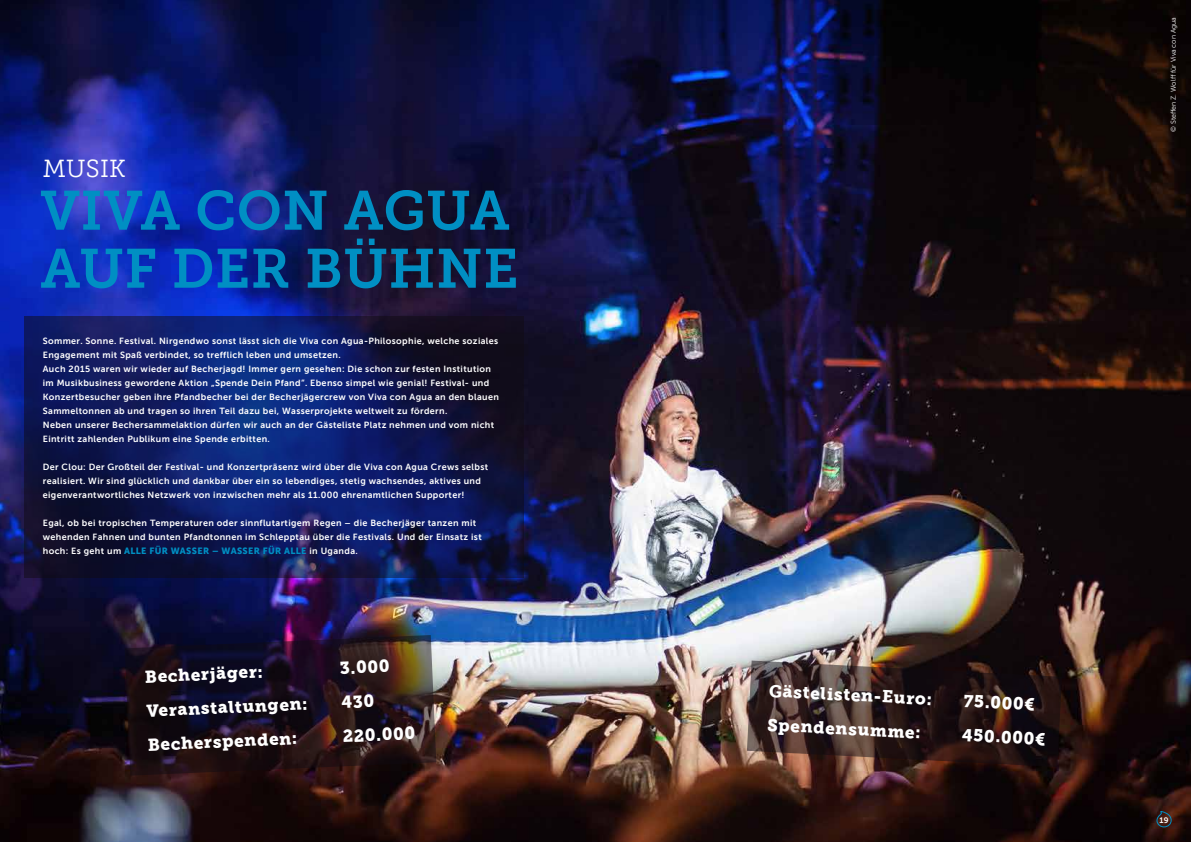
<style>
.page{position:relative;width:1191px;height:842px;background:#fff}
.page>*{position:absolute;margin:0;border:0;box-sizing:border-box;transform-origin:0 0}
.t1{font:55px/58px "Museo Slab 700";letter-spacing:.01em;color:#008fc3}
.t2{font:24.6px "Museo Slab 300";letter-spacing:.01em;color:#fff}
.t3{font:17px "Museo Slab 900";color:#fff}
.t4{font:9px/14px "Museo Sans 700";letter-spacing:.04em;color:#fff}
.t5{font:9px "Museo Sans 900";letter-spacing:.04em;color:#008fc3}
.t6{font:8px "Museo Sans 700";color:#fff}
.t7{font:7px "Museo Sans 300";color:#fff}
.s1{font-family:"Museo Sans 700";color:#fff}
</style>
<div class="page">
<img style="left:0;top:0;width:1191px;height:842px">
<svg style="left:1156px;top:810px;width:16px;height:18px"></svg>
<svg style="left:24px;top:316px;width:499px;height:262px;background:#0e1956"></svg>
<img style="left:125px;top:635px;width:311px;height:141px">
<svg style="left:747px;top:660px;width:315px;height:107px;background:#372523"></svg>
<svg style="left:341px;top:694px;width:33px;height:14px"></svg>
<h2 class="t2" style="left:43px;top:155px;width:84px">MUSIK</h2>
<h1 class="t1" style="left:40px;top:182px;width:479px">VIVA CON AGUA<br>AUF DER BÜHNE</h1>
<p class="t4" style="left:43px;top:334px;width:457px">Sommer. Sonne. Festival. Nirgendwo sonst lässt sich die Viva con Agua-Philosophie, welche soziales Engagement mit Spaß verbindet, so trefflich leben und umsetzen.<br>Auch 2015 waren wir wieder auf Becherjagd! Immer gern gesehen: Die schon zur festen Institution im Musikbusiness gewordene Aktion „Spende Dein Pfand“. Ebenso simpel wie genial! Festival- und Konzertbesucher geben ihre Pfandbecher bei der Becherjägercrew von Viva con Agua an den blauen Sammeltonnen ab und tragen so ihren Teil dazu bei, Wasserprojekte weltweit zu fördern.<br>Neben unserer Bechersammelaktion dürfen wir auch an der Gästeliste Platz nehmen und vom nicht Eintritt zahlenden Publikum eine Spende erbitten.</p>
<p class="t4" style="left:43px;top:460px;width:447px">Der Clou: Der Großteil der Festival- und Konzertpräsenz wird über die Viva con Agua Crews selbst realisiert. Wir sind glücklich und dankbar über ein so lebendiges, stetig wachsendes, aktives und eigenverantwortliches Netzwerk von inzwischen mehr als 11.000 ehrenamtlichen Supporter!</p>
<p class="t4" style="left:43px;top:516px;width:440px">Egal, ob bei tropischen Temperaturen oder sinnflutartigem Regen – die Becherjäger tanzen mit wehenden Fahnen und bunten Pfandtonnen im Schlepptau über die Festivals. Und der Einsatz ist</p>
<p class="t5" style="left:43px;top:546px;width:316px"><span class="s1">hoch: Es geht um</span> ALLE FÜR WASSER – WASSER FÜR ALLE <span class="s1">in Uganda.</span></p>
<h3 class="t3" style="left:144px;top:667px;width:119px;rotate:-3deg">Becherjäger:</h3>
<h3 class="t3" style="left:339px;top:658px;width:51px;rotate:-3deg">3.000</h3>
<h3 class="t3" style="left:146px;top:701px;width:163px;rotate:-3deg">Veranstaltungen:</h3>
<h3 class="t3" style="left:147px;top:735px;width:151px;rotate:-3deg">Becherspenden:</h3>
<h3 class="t3" style="left:342px;top:726px;width:74px;rotate:-3deg">220.000</h3>
<p class="t7" style="left:1169px;top:132px;width:116px;rotate:-90deg">© Steffen Z. Wolff für Viva con Agua</p>
<h3 class="t3" style="left:769px;top:681px;width:164px;rotate:3deg">Gästelisten-Euro:</h3>
<h3 class="t3" style="left:964px;top:691px;width:73px;rotate:3deg">75.000€</h3>
<h3 class="t3" style="left:768px;top:715px;width:155px;rotate:3deg">Spendensumme:</h3>
<h3 class="t3" style="left:962px;top:725px;width:85px;rotate:3deg">450.000€</h3>
<p class="t6" style="left:1159px;top:816px;width:10px">19</p>
</div>
